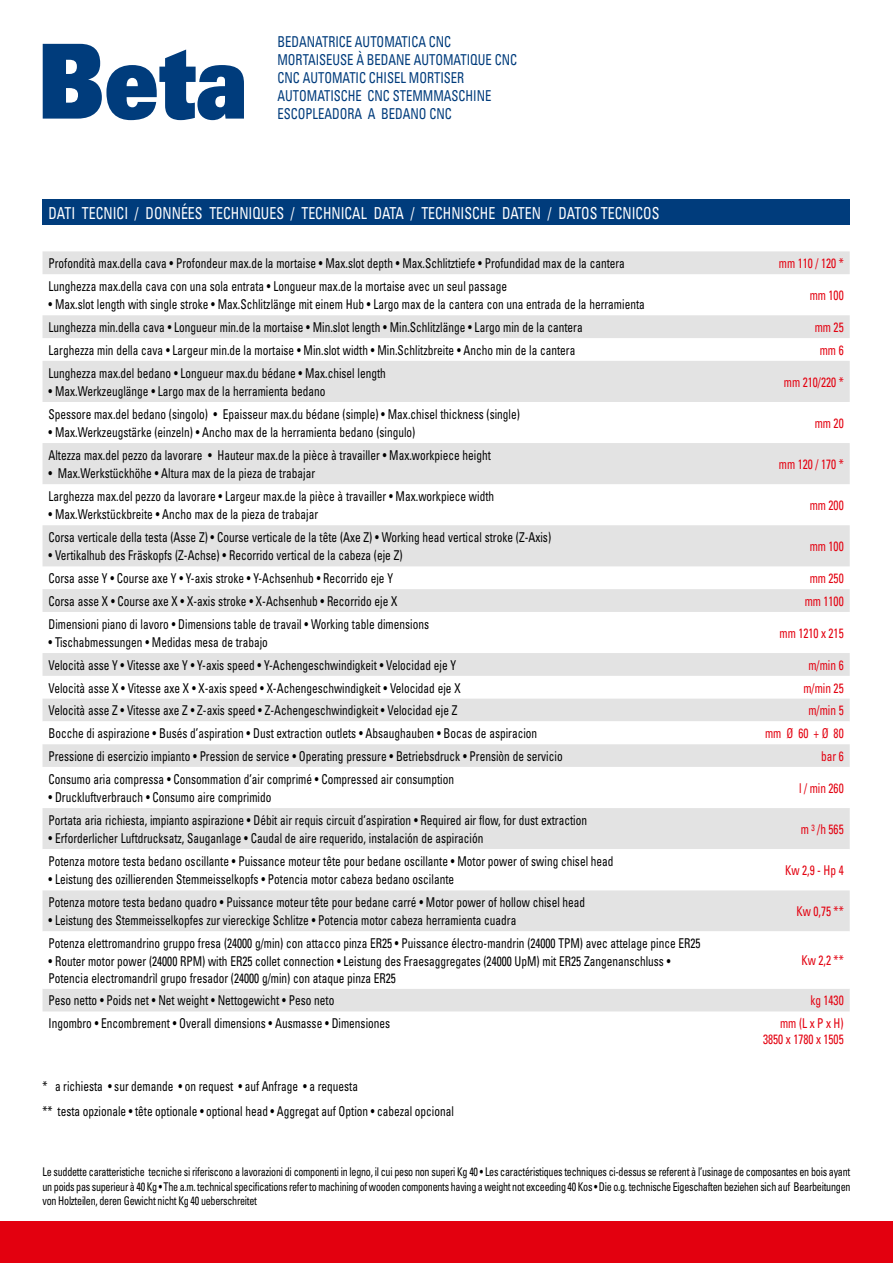
<style>
.page{position:relative;width:893px;height:1263px;background:#fff}
.page>*{position:absolute;margin:0;border:0;box-sizing:border-box;transform-origin:0 0}
.t1{font:900 103.5px "Univers";color:#003c7c;scale:.84 1}
.t2{font:condensed 16.5px "Univers";color:#fff;scale:.84 1}
.t3{font:condensed 15px/18px "Univers";color:#003c7c;scale:.84 1}
.t4{font:condensed 13.5px/16.2px "Univers";color:#000;scale:.84 1}
.t5{font:condensed 13.5px/16.2px "Univers";color:#e3000f;text-align:right;scale:.84 1}
.t6{font:condensed 12px/14.4px "Univers";letter-spacing:-.025em;color:#000;text-align:justify;scale:.84 1}
</style>
<div class="page">
<div style="left:0;top:1221px;width:893px;height:42px;background:#e3000f"></div>
<div style="left:43px;top:200px;width:807px;height:25px;background:#003c7c"></div>
<div style="left:43px;top:251px;width:807px;height:23px;background:#e3e3e3"></div>
<div style="left:43px;top:315px;width:807px;height:23px;background:#e3e3e3"></div>
<svg style="left:43px;top:361px;width:807px;height:650px;fill:#e3e3e3"></svg>
<svg style="left:43px;top:721px;width:807px;height:268px"></svg>
<h1 class="t1" style="left:38px;top:13px;width:251px">Beta</h1>
<p class="t3" style="left:277px;top:33px;width:287px">BEDANATRICE AUTOMATICA CNC<br>MORTAISEUSE à BEDANE AUTOMATIQUE CNC<br>CNC AUTOMATIC CHISEL MORTISER<br>AUTOMATISCHE CNC STEMMMASCHINE<br>ESCOPLEADORA A BEDANO CNC</p>
<p class="t2" style="left:49px;top:203px;width:729px">DATI TECNICI / DONNÉES TECHNIQUES / TECHNICAL DATA / TECHNISCHE DATEN / DATOS TECNICOS</p>
<p class="t4" style="left:49px;top:255px;width:688px">Profondità max.della cava • Profondeur max.de la mortaise • Max.slot depth • Max.Schlitztiefe • Profundidad max de la cantera</p>
<p class="t5" style="left:779px;top:255px;width:79px">mm 110 / 120 *</p>
<p class="t4" style="left:49px;top:278px;width:547px">Lunghezza max.della cava con una sola entrata • Longueur max.de la mortaise avec un seul passage</p>
<p class="t4" style="left:49px;top:296px;width:711px">• Max.slot length with single stroke • Max.Schlitzlänge mit einem Hub • Largo max de la cantera con una entrada de la herramienta</p>
<p class="t5" style="left:810px;top:287px;width:42px">mm 100</p>
<p class="t4" style="left:49px;top:319px;width:637px">Lunghezza min.della cava • Longueur min.de la mortaise • Min.slot length • Min.Schlitzlänge • Largo min de la cantera</p>
<p class="t5" style="left:815px;top:319px;width:36px">mm 25</p>
<p class="t4" style="left:49px;top:342px;width:629px">Larghezza min della cava • Largeur min.de la mortaise • Min.slot width • Min.Schlitzbreite • Ancho min de la cantera</p>
<p class="t5" style="left:820px;top:342px;width:30px">mm 6</p>
<p class="t4" style="left:49px;top:364px;width:403px">Lunghezza max.del bedano • Longueur max.du bédane • Max.chisel length</p>
<p class="t4" style="left:49px;top:383px;width:331px">• Max.Werkzeuglänge • Largo max de la herramienta bedano</p>
<p class="t5" style="left:784px;top:374px;width:73px">mm 210/220 *</p>
<p class="t4" style="left:49px;top:406px;width:563px">Spessore max.del bedano (singolo) • Epaisseur max.du bédane (simple) • Max.chisel thickness (single)</p>
<p class="t4" style="left:49px;top:424px;width:438px">• Max.Werkzeugstärke (einzeln) • Ancho max de la herramienta bedano (singulo)</p>
<p class="t4" style="left:49px;top:447px;width:528px">Altezza max.del pezzo da lavorare • Hauteur max.de la pièce à travailler • Max.workpiece height</p>
<p class="t4" style="left:49px;top:465px;width:319px">• Max.Werkstückhöhe • Altura max de la pieza de trabajar</p>
<p class="t4" style="left:49px;top:488px;width:532px">Larghezza max.del pezzo da lavorare • Largeur max.de la pièce à travailler • Max.workpiece width</p>
<p class="t4" style="left:49px;top:506px;width:322px">• Max.Werkstückbreite • Ancho max de la pieza de trabajar</p>
<p class="t4" style="left:49px;top:529px;width:600px">Corsa verticale della testa (Asse Z) • Course verticale de la tête (Axe Z) • Working head vertical stroke (Z-Axis)</p>
<p class="t4" style="left:49px;top:547px;width:423px">• Vertikalhub des Fräskopfs (Z-Achse) • Recorrido vertical de la cabeza (eje Z)</p>
<p class="t5" style="left:815px;top:415px;width:36px">mm 20</p>
<p class="t5" style="left:779px;top:456px;width:79px">mm 120 / 170 *</p>
<p class="t5" style="left:810px;top:497px;width:42px">mm 200</p>
<p class="t5" style="left:810px;top:538px;width:42px">mm 100</p>
<p class="t4" style="left:49px;top:570px;width:412px">Corsa asse Y • Course axe Y • Y-axis stroke • Y-Achsenhub • Recorrido eje Y</p>
<p class="t5" style="left:810px;top:570px;width:42px">mm 250</p>
<p class="t4" style="left:49px;top:593px;width:417px">Corsa asse X • Course axe X • X-axis stroke • X-Achsenhub • Recorrido eje X</p>
<p class="t5" style="left:805px;top:593px;width:48px">mm 1100</p>
<p class="t4" style="left:49px;top:616px;width:455px">Dimensioni piano di lavoro • Dimensions table de travail • Working table dimensions</p>
<p class="t4" style="left:49px;top:634px;width:263px">• Tischabmessungen • Medidas mesa de trabajo</p>
<p class="t5" style="left:779px;top:625px;width:78px">mm 1210 x 215</p>
<p class="t4" style="left:49px;top:657px;width:487px">Velocità asse Y • Vitesse axe Y • Y-axis speed • Y-Achengeschwindigkeit • Velocidad eje Y</p>
<p class="t5" style="left:808px;top:657px;width:43px">m/min 6</p>
<p class="t4" style="left:49px;top:679px;width:492px">Velocità asse X • Vitesse axe X • X-axis speed • X-Achengeschwindigkeit • Velocidad eje X</p>
<p class="t5" style="left:803px;top:679px;width:49px">m/min 25</p>
<p class="t4" style="left:49px;top:702px;width:488px">Velocità asse Z • Vitesse axe Z • Z-axis speed • Z-Achengeschwindigkeit • Velocidad eje Z</p>
<p class="t5" style="left:808px;top:702px;width:43px">m/min 5</p>
<p class="t4" style="left:49px;top:725px;width:583px">Bocche di aspirazione • Busés d’aspiration • Dust extraction outlets • Absaughauben • Bocas de aspiracion</p>
<p class="t5" style="left:765px;top:725px;width:95px">mm Ø 60 + Ø 80</p>
<p class="t4" style="left:49px;top:748px;width:614px">Pressione di esercizio impianto • Pression de service • Operating pressure • Betriebsdruck • Prensiòn de servicio</p>
<p class="t5" style="left:821px;top:748px;width:28px">bar 6</p>
<p class="t4" style="left:49px;top:770px;width:484px">Consumo aria compressa • Consommation d’air comprimé • Compressed air consumption</p>
<p class="t4" style="left:49px;top:789px;width:267px">• Druckluftverbrauch • Consumo aire comprimido</p>
<p class="t5" style="left:799px;top:780px;width:55px">l / min 260</p>
<p class="t4" style="left:49px;top:812px;width:643px">Portata aria richiesta, impianto aspirazione • Débit air requis circuit d’aspiration • Required air flow, for dust extraction</p>
<p class="t4" style="left:49px;top:830px;width:519px">• Erforderlicher Luftdrucksatz, Sauganlage • Caudal de aire requerido, instalación de aspiración</p>
<p class="t4" style="left:49px;top:853px;width:674px">Potenza motore testa bedano oscillante • Puissance moteur tête pour bedane oscillante • Motor power of swing chisel head</p>
<p class="t4" style="left:49px;top:871px;width:484px">• Leistung des ozillierenden Stemmeisselkopfs • Potencia motor cabeza bedano oscilante</p>
<p class="t4" style="left:49px;top:894px;width:640px">Potenza motore testa bedano quadro • Puissance moteur tête pour bedane carré • Motor power of hollow chisel head</p>
<p class="t4" style="left:49px;top:912px;width:558px">• Leistung des Stemmeisselkopfes zur viereckige Schlitze • Potencia motor cabeza herramienta cuadra</p>
<p class="t5" style="left:801px;top:821px;width:53px">m <sup>3</sup> /h 565</p>
<p class="t5" style="left:785px;top:862px;width:71px">Kw 2,9 - Hp 4</p>
<p class="t5" style="left:796px;top:903px;width:58px">Kw 0,75 **</p>
<p class="t4" style="left:49px;top:935px;width:778px">Potenza elettromandrino gruppo fresa (24000 g/min) con attacco pinza ER25 • Puissance électro-mandrin (24000 TPM) avec attelage pince ER25</p>
<p class="t4" style="left:49px;top:953px;width:742px">• Router motor power (24000 RPM) with ER25 collet connection • Leistung des Fraesaggregates (24000 UpM) mit ER25 Zangenanschluss •<br>Potencia electromandrìl grupo fresador (24000 g/min) con ataque pinza ER25</p>
<p class="t5" style="left:801px;top:952px;width:52px">Kw 2,2 **</p>
<p class="t4" style="left:49px;top:992px;width:342px">Peso netto • Poids net • Net weight • Nettogewicht • Peso neto</p>
<p class="t5" style="left:810px;top:992px;width:41px">kg 1430</p>
<p class="t4" style="left:49px;top:1015px;width:408px">Ingombro • Encombrement • Overall dimensions • Ausmasse • Dimensiones</p>
<p class="t5" style="left:763px;top:1015px;width:97px">mm (L x P x H)<br>3850 x 1780 x 1505</p>
<p class="t4" style="left:43px;top:1073px;width:491px;line-height:24.6px">* a richiesta • sur demande • on request • auf Anfrage • a requesta<br>** testa opzionale • tête optionale • optional head • Aggregat auf Option • cabezal opcional</p>
<p class="t6" style="left:43px;top:1164px;width:963px">Le suddette caratteristiche tecniche si riferiscono a lavorazioni di componenti in legno, il cui peso non superi Kg 40 • Les caractéristiques techniques ci-dessus se referent à l’usinage de composantes en bois ayant un poids pas superieur à 40 Kg • The a.m. technical specifications refer to machining of wooden components having a weight not exceeding 40 Kos • Die o.g. technische Eigeschaften beziehen sich auf Bearbeitungen von Holzteilen, deren Gewicht nicht Kg 40 ueberschreitet</p>
</div>
